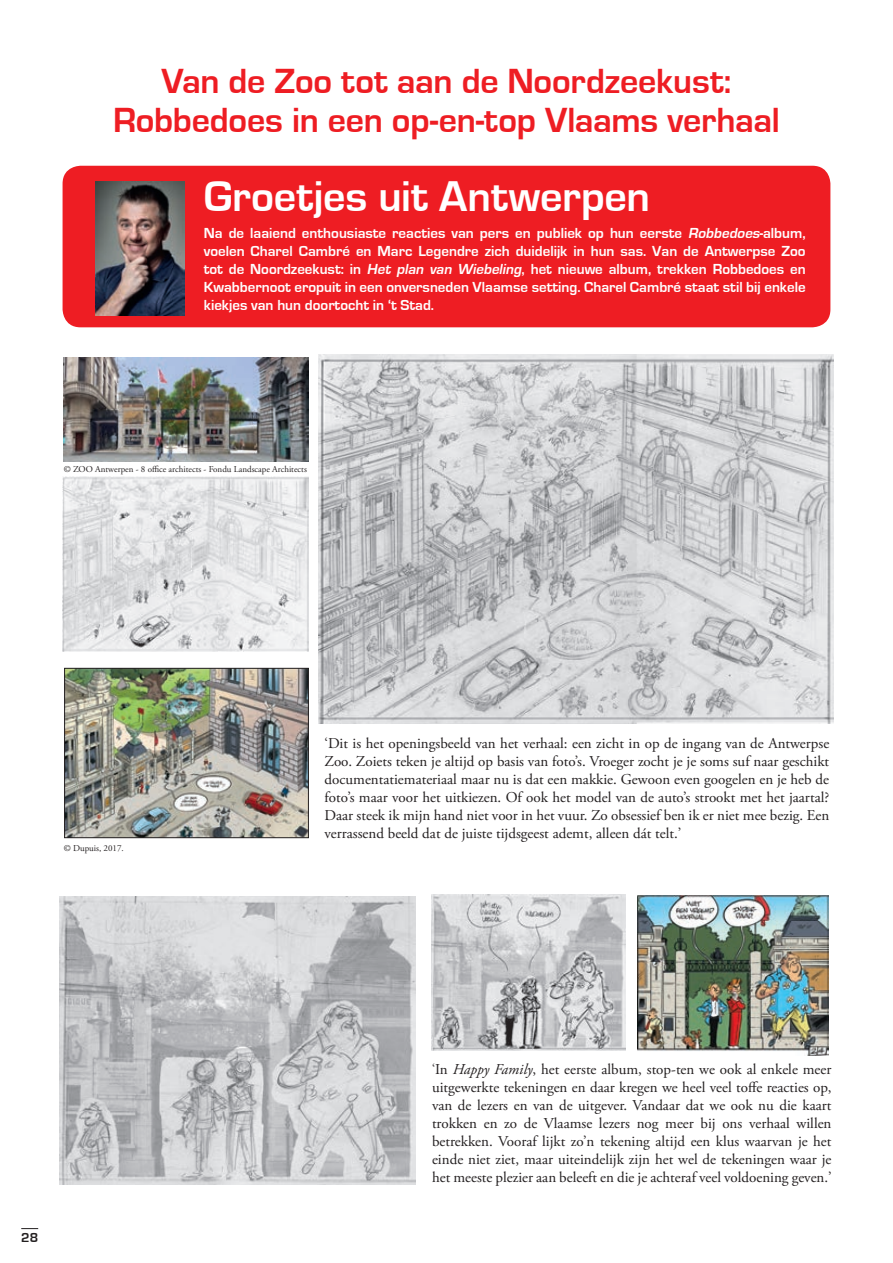
<style>
.page{position:relative;width:893px;height:1263px;background:#fff}
.page>*{position:absolute;margin:0;border:0;box-sizing:border-box;transform-origin:0 0}
.t1{font:700 44.4px "Eurostile";color:#fff}
.t2{font:700 36px/39px "Eurostile";letter-spacing:-.005em;color:#ee1d23;text-align:center}
.t3{font:15px/18px "Adobe Garamond Pro";color:#231f20;text-align:justify}
.t4{font:700 15px/18px "Eurostile";color:#fff;text-align:justify}
.t5{font:700 13.5px "Eurostile";color:#231f20}
.t6{font:9px "Adobe Garamond Pro";color:#231f20}
.s1{font-style:italic}
</style>
<div class="page">
<div style="left:63px;top:166px;width:767px;height:161px;background:#ee1d23;border-radius:18px"></div>
<img style="left:95px;top:181px;width:89px;height:134px">
<img style="left:62px;top:476px;width:246px;height:175px">
<img style="left:318px;top:355px;width:515px;height:368px">
<img style="left:431px;top:894px;width:195px;height:156px">
<img style="left:637px;top:895px;width:191px;height:160px">
<img style="left:66px;top:670px;width:241px;height:166px">
<div style="left:64px;top:668px;width:245px;height:170px;border:1px solid #231f20"></div>
<img style="left:63px;top:358px;width:246px;height:104px">
<img style="left:59px;top:896px;width:357px;height:288px">
<svg style="left:21px;top:1228px;width:17px;height:1px"></svg>
<h2 class="t2" style="left:113px;top:62px;width:668px">Van de Zoo tot aan de Noordzeekust:<br>Robbedoes in een op-en-top Vlaams verhaal</h2>
<h1 class="t1" style="left:204px;top:172px;width:448px">Groetjes uit Antwerpen</h1>
<p class="t4" style="left:204px;top:224px;width:603px">Na de laaiend enthousiaste reacties van pers en publiek op hun eerste <span class="s1">Robbedoes</span>-album, voelen Charel Cambré en Marc Legendre zich duidelijk in hun sas. Van de Antwerpse Zoo tot de Noordzeekust: in <span class="s1">Het plan van Wiebeling</span>, het nieuwe album, trekken Robbedoes en Kwabbernoot eropuit in een onversneden Vlaamse setting. Charel Cambré staat stil bij enkele kiekjes van hun doortocht in ‘t Stad.</p>
<p class="t6" style="left:64px;top:463px;width:245px">© ZOO Antwerpen - 8 office architects - Fondu Landscape Architects</p>
<p class="t6" style="left:64px;top:842px;width:62px">© Dupuis, 2017.</p>
<p class="t5" style="left:21px;top:1230px;width:18px">28</p>
<p class="t3" style="left:325px;top:734px;width:506px">‘Dit is het openingsbeeld van het verhaal: een zicht in op de ingang van de Antwerpse Zoo. Zoiets teken je altijd op basis van foto’s. Vroeger zocht je je soms suf naar geschikt documentatiemateriaal maar nu is dat een makkie. Gewoon even googelen en je heb de foto’s maar voor het uitkiezen. Of ook het model van de auto’s strookt met het jaartal?<br>Daar steek ik mijn hand niet voor in het vuur. Zo obsessief ben ik er niet mee bezig. Een verrassend beeld dat de juiste tijdsgeest ademt, alleen dát telt.’</p>
<p class="t3" style="left:432px;top:1060px;width:401px">‘In <span class="s1">Happy Family</span>, het eerste album, stop-ten we ook al enkele meer uitgewerkte tekeningen en daar kregen we heel veel toffe reacties op, van de lezers en van de uitgever. Vandaar dat we ook nu die kaart trokken en zo de Vlaamse lezers nog meer bij ons verhaal willen betrekken. Vooraf lijkt zo’n tekening altijd een klus waarvan je het einde niet ziet, maar uiteindelijk zijn het wel de tekeningen waar je het meeste plezier aan beleeft en die je achteraf veel voldoening geven.’</p>
</div>
